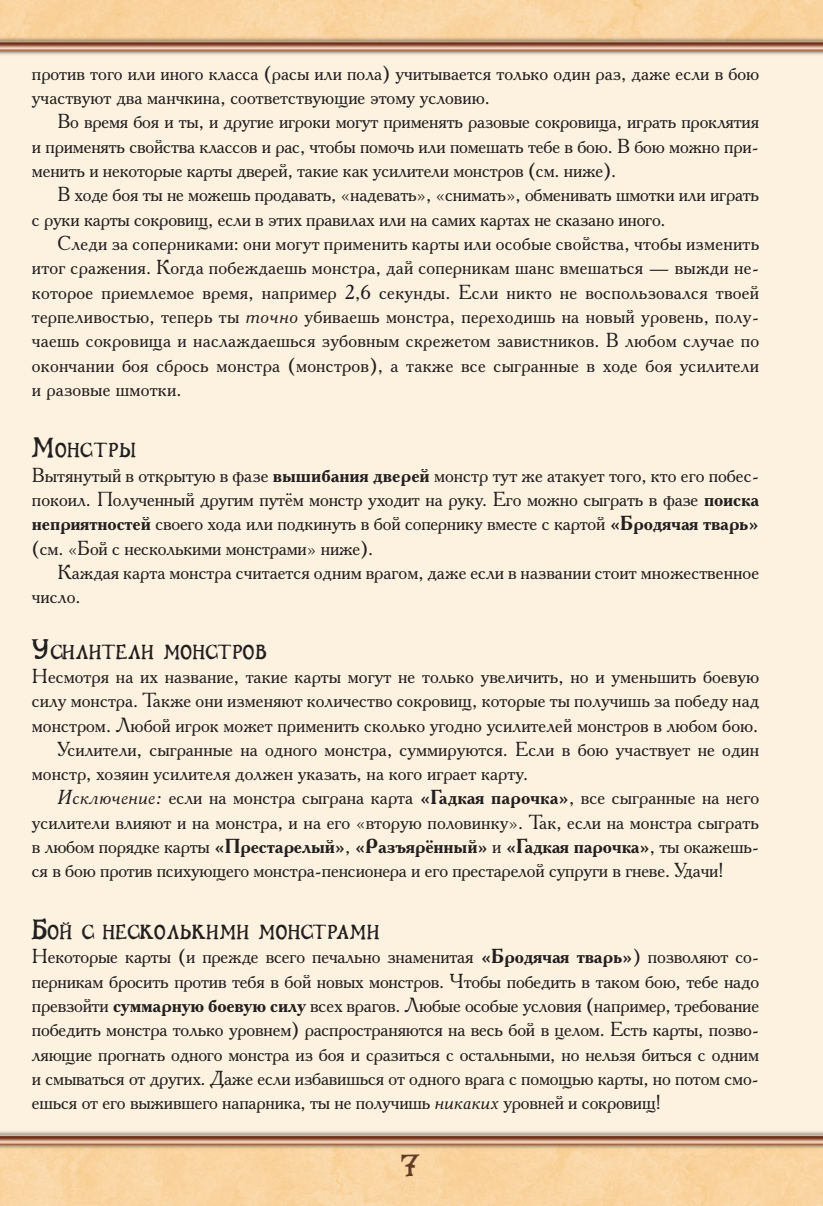
<style>
.page{position:relative;width:823px;height:1206px;background:#fff}
.page>*{position:absolute;margin:0;border:0;box-sizing:border-box;transform-origin:0 0}
.t1{font:100 27px "Flibustier";color:#613b24}
.t2{font:20.25px/24.3px "Academy C";color:#231f20;text-align:justify}
.t3{font:700 20.25px "Academy C";letter-spacing:-.01em;color:#231f20}
.t4{font:100 18px "Flibustier";color:#231f20}
.s1{font-style:italic}
.s2{font-size:24.75px}
.s3{font-weight:700}
.s4{font-weight:400}
</style>
<div class="page">
<img style="left:0;top:0;width:823px;height:1205px">
<p class="t2" style="left:32px;top:60px;width:729px">против того или иного класса (расы или пола) учитывается только один раз, даже если в бою участвуют два манчкина, соответствующие этому условию.</p>
<p class="t2" style="left:32px;top:109px;width:729px;text-indent:26px">Во время боя и ты, и другие игроки могут применять разовые сокровища, играть проклятия и применять свойства классов и рас, чтобы помочь или помешать тебе в бою. В бою можно при&shy;менить и некоторые карты дверей, такие как усилители монстров (см. ниже).</p>
<p class="t2" style="left:32px;top:182px;width:729px;text-indent:26px">В ходе боя ты не можешь продавать, «надевать», «снимать», обменивать шмотки или играть с руки карты сокровищ, если в этих правилах или на самих картах не сказано иного.</p>
<p class="t2" style="left:32px;top:231px;width:729px;text-indent:26px">Следи за соперниками: они могут применить карты или особые свойства, чтобы изменить итог сражения. Когда побеждаешь монстра, дай соперникам шанс вмешаться — выжди не&shy;которое приемлемое время, например 2,6 секунды. Если никто не воспользовался твоей терпеливостью, теперь ты <span class="s1">точно</span> убиваешь монстра, переходишь на новый уровень, полу&shy;чаешь сокровища и наслаждаешься зубовным скрежетом завистников. В любом случае по окончании боя сбрось монстра (монстров), а также все сыгранные в ходе боя усилители и разовые шмотки.</p>
<p class="t4" style="left:32px;top:440px;width:106px"><span class="s2">М</span>онстры</p>
<p class="t2" style="left:32px;top:462px;width:729px">Вытянутый в открытую в фазе <span class="s3">вышибания дверей</span> монстр тут же атакует того, кто его побес&shy;покоил. Полученный другим путём монстр уходит на руку. Его можно сыграть в фазе <span class="s3">поиска неприятностей</span> своего хода или подкинуть в бой сопернику вместе с картой <span class="s3">«Бродячая тварь» </span>(см. «Бой с несколькими монстрами» ниже).</p>
<p class="t2" style="left:32px;top:559px;width:729px;text-indent:26px">Каждая карта монстра считается одним врагом, даже если в названии стоит множественное число.</p>
<p class="t4" style="left:32px;top:641px;width:237px"><span class="s2">У</span>силители монстров</p>
<p class="t2" style="left:32px;top:663px;width:729px">Несмотря на их название, такие карты могут не только увеличить, но и уменьшить боевую</p>
<p class="t2" style="left:32px;top:688px;width:729px">силу монстра. Также они изменяют количество сокровищ, которые ты получишь за победу над</p>
<p class="t2" style="left:32px;top:712px;width:728px">монстром. Любой игрок может применить сколько угодно усилителей монстров в любом бою.</p>
<p class="t2" style="left:57px;top:736px;width:703px">Усилители, сыгранные на одного монстра, суммируются. Если в бою участвует не один</p>
<p class="t2" style="left:32px;top:760px;width:498px">монстр, хозяин усилителя должен указать, на кого играет карту.</p>
<p class="t2" style="left:57px;top:785px;width:703px"><span class="s1">Исключение:</span> если на монстра сыграна карта <span class="s3">«Гадкая парочка»</span>, все сыгранные на него</p>
<p class="t2" style="left:32px;top:809px;width:728px">усилители влияют и на монстра, и на его «вторую половинку». Так, если на монстра сыграть</p>
<p class="t3" style="left:32px;top:832px;width:729px"><span class="s4">в любом порядке карты</span> «Престарелый»<span class="s4">,</span> «Разъярённый» <span class="s4">и</span> «Гадкая парочка»<span class="s4">, ты окажешь-</span></p>
<p class="t2" style="left:32px;top:858px;width:693px">ся в бою против психующего монстра-пенсионера и его престарелой супруги в гневе. Удачи!</p>
<p class="t4" style="left:32px;top:921px;width:350px"><span class="s2">Б</span>ой с несколькими монстрами</p>
<p class="t2" style="left:32px;top:944px;width:729px">Некоторые карты (и прежде всего печально знаменитая <span class="s3">«Бродячая тварь»</span>) позволяют со&shy;перникам бросить против тебя в бой новых монстров. Чтобы победить в таком бою, тебе надо превзойти <span class="s3">суммарную боевую силу</span> всех врагов. Любые особые условия (например, требование победить монстра только уровнем) распространяются на весь бой в целом. Есть карты, позво&shy;ляющие прогнать одного монстра из боя и сразиться с остальными, но нельзя биться с одним и смываться от других. Даже если избавишься от одного врага с помощью карты, но потом смо&shy;ешься от его выжившего напарника, ты не получишь <span class="s1">никаких</span> уровней и сокровищ!</p>
<h1 class="t1" style="left:402px;top:1149px;width:21px">7</h1>
</div>
